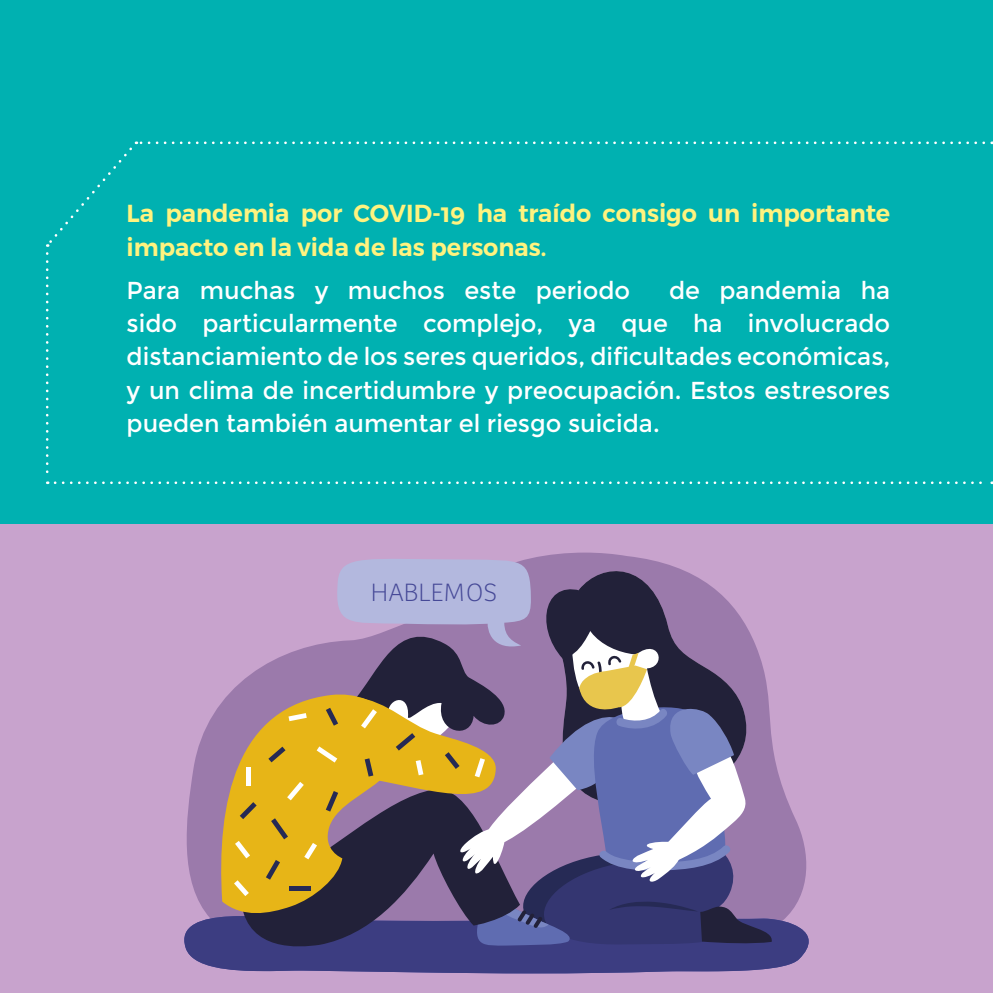
<style>
.page{position:relative;width:993px;height:993px;background:#fff}
.page>*{position:absolute;margin:0;border:0;box-sizing:border-box;transform-origin:0 0}
.t1{font:100 26.07px "Bree";color:#464997}
.t2{font:24.5px/33.2px "Montserrat";color:#fff;text-align:justify}
.t3{font:600 24.5px/33.2px "Montserrat";color:#fff37f}
</style>
<div class="page">
<div style="left:0;top:1px;width:992px;height:991px;background:#00b1b1"></div>
<svg style="left:46px;top:141px;width:937px;height:106px"></svg>
<svg style="left:46px;top:253px;width:2px;height:231px"></svg>
<svg style="left:55px;top:481px;width:937px;height:3px"></svg>
<div style="left:0;top:524px;width:992px;height:468px;background:#c8a3cd"></div>
<svg style="left:184px;top:552px;width:624px;height:421px"></svg>
<p class="t3" style="left:126px;top:197px;width:765px">La pandemia por COVID-19 ha traído consigo un importante impacto en la vida de las personas.</p>
<p class="t2" style="left:126px;top:274px;width:505px">Para muchas y muchos este periodo</p>
<p class="t2" style="left:126px;top:274px;width:765px;text-indent:542px">de pandemia ha sido particularmente complejo, ya que ha involucrado distanciamiento de los seres queridos, dificultades económicas, y un clima de incertidumbre y preocupación. Estos estresores pueden también aumentar el riesgo suicida.</p>
<p class="t1" style="left:371px;top:577px;width:128px">HABLEMOS</p>
</div>
